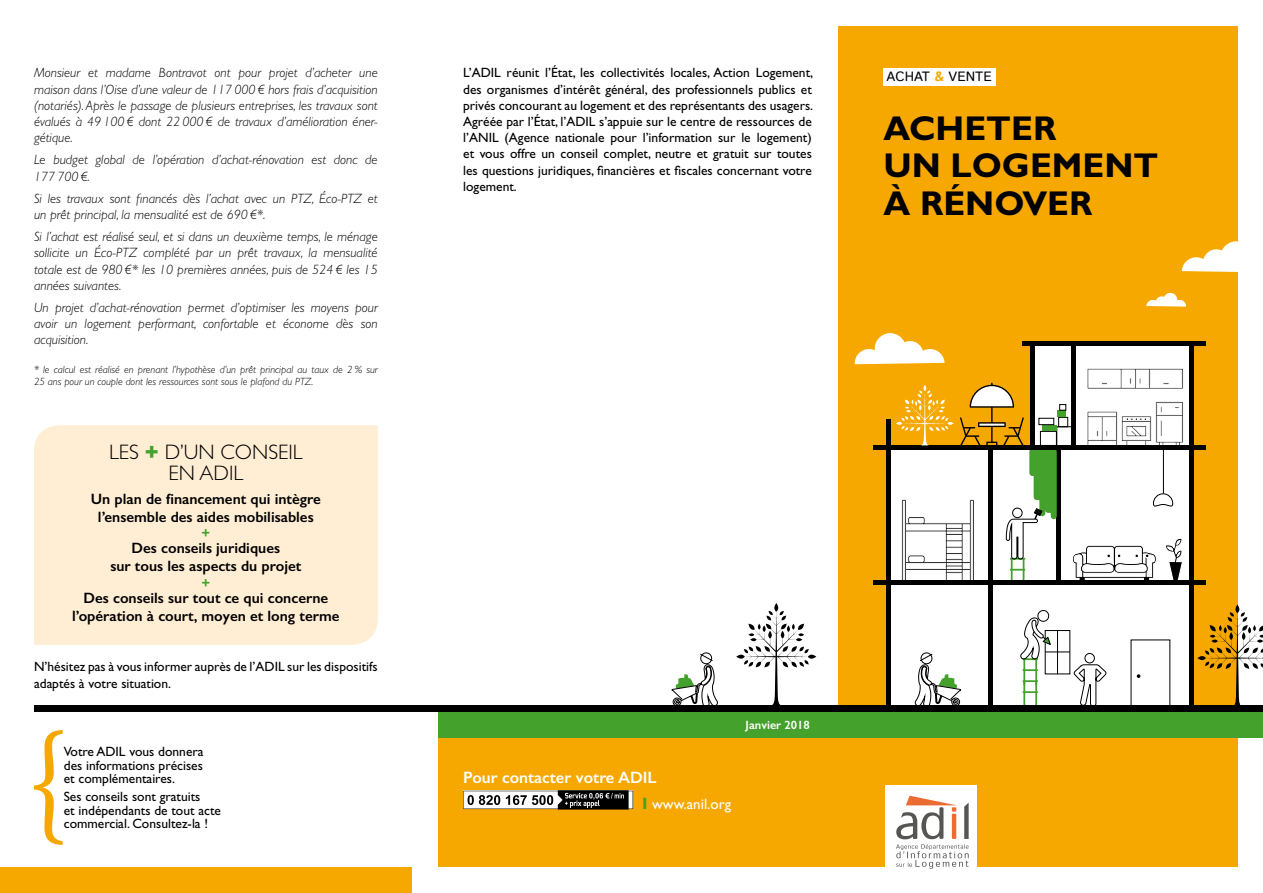
<style>
.page{position:relative;width:1263px;height:893px;background:#fff}
.page>*{position:absolute;margin:0;border:0;box-sizing:border-box;transform-origin:0 0}
.t1{font:700 34.5px/37.5px "Gill Sans";color:#000}
.t2{font:300 21px/21px "Gill Sans";color:#000;text-align:center}
.t3{font:600 16.5px "Gill Sans";color:#fff}
.t4{font:600 15px/18px "Gill Sans";color:#000;text-align:center}
.t5{font:15px "Gill Sans";color:#fff}
.t6{font:600 15px "Gill Sans";color:#44a12b}
.t7{font:italic 300 13.5px/16.2px "Gill Sans";color:#000;text-align:justify}
.t8{font:13.5px/16.2px "Gill Sans";color:#000;text-align:justify}
.t9{font:13.5px "Istok";color:#000}
.t10{font:600 12px "Gill Sans";color:#fff}
.t11{font:italic 300 10.5px/12.6px "Gill Sans";color:#000}
.s1{font-weight:800;color:#44a12b}
.s2{font-weight:700;color:#f7a800}
.s3{font-weight:700;font-size:16.5px;color:#44a12b}
</style>
<div class="page">
<div style="left:438px;top:711px;width:405px;height:169px;background:#f7a800"></div>
<div style="left:838px;top:26px;width:399px;height:867px;background:#f7a800"></div>
<div style="left:0;top:867px;width:412px;height:26px;background:#f7a800"></div>
<div style="left:889px;top:450px;width:302px;height:260px;background:#fff"></div>
<div style="left:1034px;top:343px;width:157px;height:136px;background:#fff"></div>
<hr style="left:1022px;top:341px;width:183px;height:4px;background:#000">
<hr style="left:886px;top:420px;width:4px;height:290px;background:#000">
<hr style="left:989px;top:450px;width:4px;height:259px;background:#000">
<hr style="left:1057px;top:450px;width:4px;height:135px;background:#000">
<hr style="left:1030px;top:343px;width:4px;height:107px;background:#000">
<hr style="left:1072px;top:343px;width:4px;height:107px;background:#000">
<hr style="left:1189px;top:343px;width:4px;height:363px;background:#000">
<svg style="left:855px;top:333px;width:89px;height:31px"></svg>
<svg style="left:1071px;top:545px;width:85px;height:36px"></svg>
<svg style="left:1164px;top:538px;width:19px;height:43px"></svg>
<svg style="left:1087px;top:401px;width:97px;height:44px"></svg>
<svg style="left:1087px;top:368px;width:97px;height:21px"></svg>
<div style="left:873px;top:445px;width:332px;height:5px;background:#000"></div>
<svg style="left:1019px;top:610px;width:87px;height:96px"></svg>
<hr style="left:873px;top:581px;width:332px;height:4px;background:#000">
<svg style="left:896px;top:383px;width:163px;height:198px"></svg>
<div style="left:1056px;top:426px;width:17px;height:20px;border:1px solid #000"></div>
<div style="left:1040px;top:431px;width:17px;height:15px;border:1px solid #000"></div>
<div style="left:1058px;top:417px;width:10px;height:10px;border:1px solid #000"></div>
<div style="left:1042px;top:425px;width:14px;height:6px;background:#44a12b"></div>
<div style="left:1038px;top:418px;width:16px;height:7px;border:1px solid #000"></div>
<div style="left:1057px;top:411px;width:8px;height:6px;background:#44a12b"></div>
<div style="left:1059px;top:404px;width:7px;height:7px;border:1px solid #000"></div>
<svg style="left:1153px;top:493px;width:20px;height:14px"></svg>
<hr style="left:1163px;top:449px;width:1px;height:44px;background:#000">
<div style="left:883px;top:68px;width:113px;height:17px;background:#fff"></div>
<div style="left:412px;top:867px;width:851px;height:26px;background:#fff"></div>
<div style="left:885px;top:785px;width:92px;height:108px;background:#fff"></div>
<svg style="left:1197px;top:604px;width:66px;height:102px"></svg>
<svg style="left:1146px;top:293px;width:40px;height:14px"></svg>
<svg style="left:1182px;top:241px;width:56px;height:31px"></svg>
<svg style="left:736px;top:603px;width:80px;height:103px"></svg>
<div style="left:34px;top:706px;width:1229px;height:6px;background:#000"></div>
<div style="left:438px;top:712px;width:825px;height:26px;background:#44a12b"></div>
<div style="left:34px;top:425px;width:344px;height:220px;background:#ffeed4"></div>
<svg style="left:671px;top:652px;width:47px;height:54px"></svg>
<svg style="left:914px;top:652px;width:47px;height:54px"></svg>
<div style="left:1131px;top:640px;width:39px;height:68px;border:1px solid #000"></div>
<svg style="left:1137px;top:674px;width:3px;height:4px"></svg>
<svg style="left:34px;top:730px;width:29px;height:115px"></svg>
<svg style="left:896px;top:796px;width:73px;height:73px"></svg>
<svg style="left:463px;top:790px;width:170px;height:19px;background:#838383"></svg>
<p class="t7" style="left:34px;top:65px;width:345px">Monsieur et madame Bontravot ont pour projet d’acheter une maison dans l’Oise d’une valeur de 117 000 € hors frais d’acquisition (notariés). Après le passage de plusieurs entreprises, les travaux sont évalués à 49 100 € dont 22 000 € de travaux d’amélioration éner&shy;gétique.</p>
<p class="t7" style="left:34px;top:152px;width:345px">Le budget global de l’opération d’achat-rénovation est donc de<br>177 700 €.</p>
<p class="t7" style="left:34px;top:190px;width:345px">Si les travaux sont financés dès l’achat avec un PTZ, Éco-PTZ et un prêt principal, la mensualité est de 690 €*.</p>
<p class="t7" style="left:34px;top:229px;width:345px">Si l’achat est réalisé seul, et si dans un deuxième temps, le ménage sollicite un Éco-PTZ complété par un prêt travaux, la mensualité totale est de 980 €* les 10 premières années, puis de 524 € les 15 années suivantes.</p>
<p class="t7" style="left:34px;top:299px;width:345px">Un projet d’achat-rénovation permet d’optimiser les moyens pour avoir un logement performant, confortable et économe dès son acquisition.</p>
<p class="t11" style="left:34px;top:363px;width:345px">* le calcul est réalisé en prenant l’hypothèse d’un prêt principal au taux de 2 % sur<br>25 ans pour un couple dont les ressources sont sous le plafond du PTZ.</p>
<h2 class="t2" style="left:109px;top:442px;width:195px">LES <span class="s1">+</span> D’UN CONSEIL<br>EN ADIL</h2>
<p class="t4" style="left:91px;top:490px;width:232px">Un plan de financement qui intègre l’ensemble des aides mobilisables</p>
<p class="t6" style="left:201px;top:524px;width:10px">+</p>
<p class="t4" style="left:110px;top:539px;width:192px">Des conseils juridiques<br>sur tous les aspects du projet</p>
<p class="t6" style="left:201px;top:574px;width:10px">+</p>
<p class="t4" style="left:72px;top:589px;width:269px">Des conseils sur tout ce qui concerne l’opération à court, moyen et long terme</p>
<p class="t8" style="left:34px;top:659px;width:345px">N’hésitez pas à vous informer auprès de l’ADIL sur les dispositifs adaptés à votre situation.</p>
<p class="t8" style="left:64px;top:745px;width:141px;line-height:13.5px">Votre ADIL vous donnera des informations précises et complémentaires.</p>
<p class="t8" style="left:64px;top:790px;width:159px;line-height:13.5px;text-align:left">Ses conseils sont gratuits<br>et indépendants de tout acte commercial. Consultez-la !</p>
<p class="t8" style="left:463px;top:65px;width:351px">L’ADIL réunit l’État, les collectivités locales, Action Logement,</p>
<p class="t9" style="left:887px;top:68px;width:107px">ACHAT <span class="s2">&amp;</span> VENTE</p>
<p class="t8" style="left:463px;top:81px;width:351px">des organismes d’intérêt général, des professionnels publics et privés concourant au logement et des représentants des usagers.<br>Agréée par l’État, l’ADIL s’appuie sur le centre de ressources de l’ANIL (Agence nationale pour l’information sur le logement) et vous offre un conseil complet, neutre et gratuit sur toutes les questions juridiques, financières et fiscales concernant votre logement.</p>
<h1 class="t1" style="left:883px;top:109px;width:276px">ACHETER<br>UN LOGEMENT<br>À RÉNOVER</h1>
<p class="t10" style="left:745px;top:717px;width:66px">Janvier 2018</p>
<p class="t3" style="left:463px;top:768px;width:195px">Pour contacter votre ADIL</p>
<p class="t5" style="left:642px;top:795px;width:91px"><span class="s3">I</span> www.anil.org</p>
</div>
